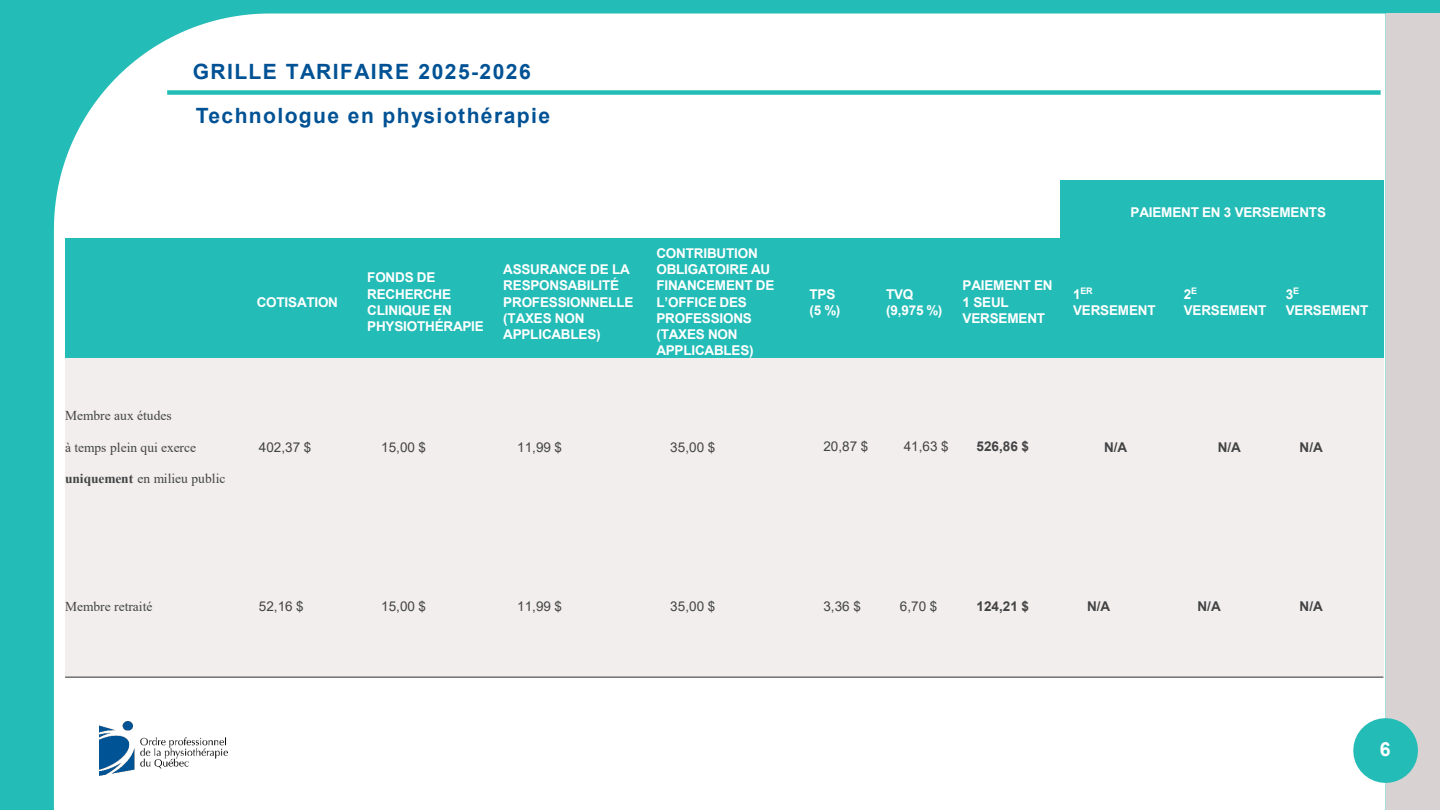
<style>
.page{position:relative;width:1440px;height:810px;background:#24bcb7}
.page>*{position:absolute;margin:0;border:0;box-sizing:border-box;transform-origin:0 0}
.t1{font:700 21px "Arial";letter-spacing:.07em;color:#005295}
.t2{font:700 19.5px "Arial";color:#fff}
.t3{font:700 13.5px/16.2px "Arial";letter-spacing:-.015em;color:#fff}
.t4{font:13.5px "Times New Roman";color:#434345}
.t5{font:13.5px "Arial";letter-spacing:.005em;color:#434345}
.t6{font:700 13.5px "Arial";letter-spacing:.005em;color:#434345}
.t7{font:700 9px "Arial";color:#fff}
.s1{font-size:13.5px}
.s2{font-weight:700}
</style>
<div class="page">
<div style="left:1386px;top:14px;width:54px;height:796px;background:#d8d3d2"></div>
<div style="left:54px;top:14px;width:1332px;height:796px;background:#fff"></div>
<svg style="left:1353px;top:718px;width:65px;height:65px"></svg>
<img style="left:99px;top:721px;width:129px;height:55px">
<div style="left:1060px;top:180px;width:323px;height:58px;background:#24bcb7"></div>
<div style="left:65px;top:238px;width:179px;height:120px;background:#24bcb7"></div>
<div style="left:244px;top:238px;width:110px;height:120px;background:#24bcb7"></div>
<div style="left:354px;top:238px;width:136px;height:120px;background:#24bcb7"></div>
<div style="left:490px;top:238px;width:153px;height:120px;background:#24bcb7"></div>
<div style="left:643px;top:238px;width:154px;height:120px;background:#24bcb7"></div>
<div style="left:797px;top:238px;width:76px;height:120px;background:#24bcb7"></div>
<div style="left:873px;top:238px;width:77px;height:120px;background:#24bcb7"></div>
<div style="left:950px;top:238px;width:110px;height:120px;background:#24bcb7"></div>
<div style="left:1060px;top:238px;width:111px;height:120px;background:#24bcb7"></div>
<div style="left:1171px;top:238px;width:102px;height:120px;background:#24bcb7"></div>
<div style="left:1273px;top:238px;width:110px;height:120px;background:#24bcb7"></div>
<div style="left:65px;top:358px;width:179px;height:160px;background:#f1eeed"></div>
<div style="left:244px;top:358px;width:110px;height:160px;background:#f1eeed"></div>
<div style="left:354px;top:358px;width:136px;height:160px;background:#f1eeed"></div>
<div style="left:490px;top:358px;width:153px;height:160px;background:#f1eeed"></div>
<div style="left:643px;top:358px;width:154px;height:160px;background:#f1eeed"></div>
<div style="left:797px;top:358px;width:76px;height:160px;background:#f1eeed"></div>
<div style="left:873px;top:358px;width:77px;height:160px;background:#f1eeed"></div>
<div style="left:950px;top:358px;width:110px;height:160px;background:#f1eeed"></div>
<div style="left:1060px;top:358px;width:111px;height:160px;background:#f1eeed"></div>
<div style="left:1171px;top:358px;width:102px;height:160px;background:#f1eeed"></div>
<div style="left:1273px;top:358px;width:110px;height:160px;background:#f1eeed"></div>
<div style="left:65px;top:518px;width:179px;height:159px;background:#f1eeed"></div>
<div style="left:244px;top:518px;width:110px;height:159px;background:#f1eeed"></div>
<div style="left:354px;top:518px;width:136px;height:159px;background:#f1eeed"></div>
<div style="left:490px;top:518px;width:153px;height:159px;background:#f1eeed"></div>
<div style="left:643px;top:518px;width:154px;height:159px;background:#f1eeed"></div>
<div style="left:797px;top:518px;width:76px;height:159px;background:#f1eeed"></div>
<div style="left:873px;top:518px;width:77px;height:159px;background:#f1eeed"></div>
<div style="left:950px;top:518px;width:110px;height:159px;background:#f1eeed"></div>
<div style="left:1060px;top:518px;width:111px;height:159px;background:#f1eeed"></div>
<div style="left:1171px;top:518px;width:102px;height:159px;background:#f1eeed"></div>
<div style="left:1273px;top:518px;width:110px;height:159px;background:#f1eeed"></div>
<hr style="left:65px;top:677px;width:1318px;height:1px;background:#434345">
<div style="left:167px;top:90px;width:1214px;height:5px;background:#24bcb7"></div>
<h2 class="t1" style="left:193px;top:56px;width:340px">GRILLE TARIFAIRE 2025-2026</h2>
<p class="t1" style="left:196px;top:101px;width:356px">Technologue en physiothérapie</p>
<p class="t3" style="left:257px;top:294px;width:83px">COTISATION</p>
<p class="t3" style="left:367px;top:270px;width:118px">FONDS DE<br>RECHERCHE<br>CLINIQUE EN<br>PHYSIOTHÉRAPIE</p>
<p class="t3" style="left:503px;top:262px;width:132px">ASSURANCE DE LA<br>RESPONSABILITÉ<br>PROFESSIONNELLE (TAXES NON<br>APPLICABLES)</p>
<p class="t3" style="left:656px;top:245px;width:119px">CONTRIBUTION<br>OBLIGATOIRE AU<br>FINANCEMENT DE<br>L’OFFICE DES<br>PROFESSIONS (TAXES NON<br>APPLICABLES)</p>
<p class="t3" style="left:1131px;top:205px;width:197px">PAIEMENT EN 3 VERSEMENTS</p>
<p class="t3" style="left:810px;top:286px;width:32px">TPS (5 %)</p>
<p class="t3" style="left:886px;top:286px;width:58px">TVQ (9,975 %)</p>
<p class="t3" style="left:963px;top:278px;width:92px">PAIEMENT EN<br>1 SEUL<br>VERSEMENT</p>
<p class="t7" style="left:1073px;top:285px;width:21px"><span class="s1">1</span>ER</p>
<p class="t3" style="left:1073px;top:302px;width:84px">VERSEMENT</p>
<p class="t3" style="left:1184px;top:286px;width:84px">2<sup>E<br></sup>VERSEMENT</p>
<p class="t3" style="left:1286px;top:286px;width:84px">3<sup>E<br></sup>VERSEMENT</p>
<p class="t4" style="left:65px;top:406px;width:108px">Membre aux études</p>
<p class="t4" style="left:65px;top:438px;width:132px">à temps plein qui exerce</p>
<p class="t4" style="left:65px;top:469px;width:162px"><span class="s2">uniquement</span> en milieu public</p>
<p class="t5" style="left:259px;top:438px;width:54px">402,37 $</p>
<p class="t5" style="left:381px;top:438px;width:46px">15,00 $</p>
<p class="t5" style="left:517px;top:438px;width:46px">11,99 $</p>
<p class="t5" style="left:670px;top:438px;width:46px">35,00 $</p>
<p class="t5" style="left:823px;top:437px;width:46px">20,87 $</p>
<p class="t5" style="left:904px;top:437px;width:46px">41,63 $</p>
<p class="t6" style="left:976px;top:437px;width:54px">526,86 $</p>
<p class="t6" style="left:1104px;top:437px;width:25px">N/A</p>
<p class="t6" style="left:1218px;top:437px;width:25px">N/A</p>
<p class="t6" style="left:1300px;top:437px;width:25px">N/A</p>
<p class="t4" style="left:65px;top:597px;width:89px">Membre retraité</p>
<p class="t5" style="left:259px;top:597px;width:46px">52,16 $</p>
<p class="t5" style="left:381px;top:597px;width:46px">15,00 $</p>
<p class="t5" style="left:517px;top:597px;width:46px">11,99 $</p>
<p class="t5" style="left:670px;top:597px;width:46px">35,00 $</p>
<p class="t5" style="left:823px;top:597px;width:39px">3,36 $</p>
<p class="t5" style="left:900px;top:597px;width:39px">6,70 $</p>
<p class="t6" style="left:976px;top:597px;width:54px">124,21 $</p>
<p class="t6" style="left:1087px;top:597px;width:25px">N/A</p>
<p class="t6" style="left:1198px;top:597px;width:25px">N/A</p>
<p class="t6" style="left:1300px;top:597px;width:25px">N/A</p>
<h2 class="t2" style="left:1380px;top:736px;width:12px">6</h2>
</div>
